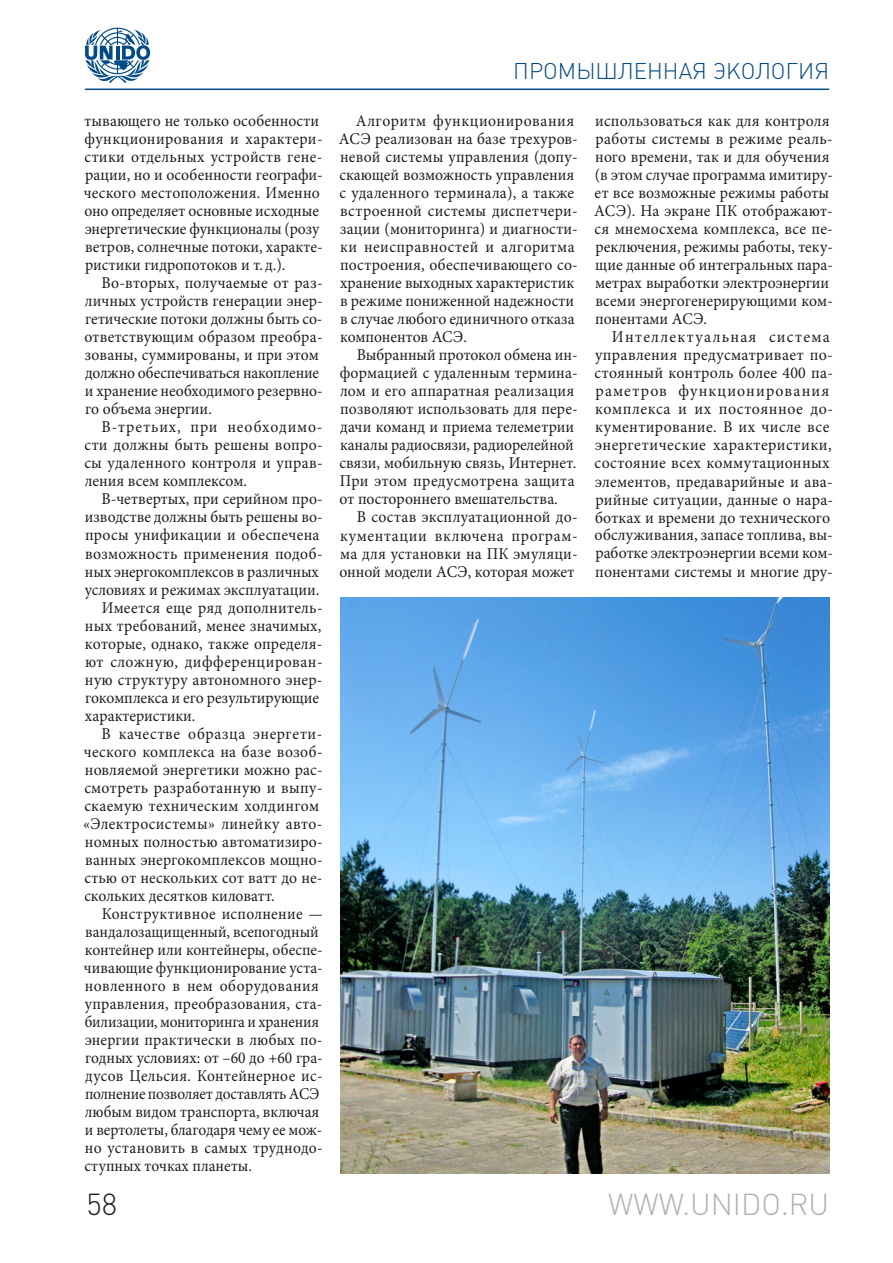
<style>
.page{position:relative;width:893px;height:1263px;background:#fff}
.page>*{position:absolute;margin:0;border:0;box-sizing:border-box;transform-origin:0 0}
.t1{font:30px "Plumb Light C";color:#b3b2b2}
.t2{font:30px "Plumb Light C";color:#1d1d1b}
.t3{font:22.5px "Plumb Light C";color:#004b89}
.t4{font:16.5px/18px "Minion Pro";color:#1d1d1b;scale:.95 1}
.t5{font:16.5px "Minion Pro";color:#1d1d1b;scale:.94 1}
.t6{font:16.5px/18px "Minion Pro";color:#1d1d1b;scale:.96 1}
.t7{font:16.5px "Minion Pro";color:#1d1d1b;scale:.93 1}
</style>
<div class="page">
<hr style="left:85px;top:89px;width:744px;height:1px;background:#004b89">
<img style="left:340px;top:598px;width:489px;height:576px">
<svg style="left:85px;top:28px;width:65px;height:55px"></svg>
<p class="t4" style="left:84px;top:112px;width:253px">тывающего не только особенности функционирования и характери&shy;стики отдельных устройств гене&shy;рации, но и особенности географи&shy;ческого местоположения. Именно оно определяет основные исходные энергетические функционалы (розу ветров, солнечные потоки, характе&shy;ристики гидропотоков и т. д.).</p>
<p class="t4" style="left:84px;top:274px;width:252px;text-indent:17px">Во‑вторых, получаемые от раз&shy;личных устройств генерации энер&shy;гетические потоки должны быть со&shy;ответствующим образом преобра&shy;зованы, суммированы, и при этом должно обеспечиваться накопление и хранение необходимого резервно&shy;го объема энергии.</p>
<p class="t4" style="left:84px;top:418px;width:252px;text-align:justify;text-indent:17px">В‑третьих, при необходимо&shy;сти должны быть решены вопро&shy;сы удаленного контроля и управ&shy;ления всем комплексом.</p>
<p class="t4" style="left:102px;top:490px;width:234px">В‑четвертых, при серийном про-</p>
<p class="t4" style="left:85px;top:508px;width:252px">изводстве должны быть решены во-</p>
<p class="t4" style="left:85px;top:526px;width:248px">просы унификации и обеспечена</p>
<p class="t4" style="left:85px;top:544px;width:252px">возможность применения подоб-</p>
<p class="t5" style="left:85px;top:560px;width:250px">ных энергокомплексов в различных</p>
<p class="t4" style="left:85px;top:580px;width:249px">условиях и режимах эксплуатации.</p>
<p class="t4" style="left:102px;top:598px;width:234px">Имеется еще ряд дополнитель-</p>
<p class="t4" style="left:85px;top:616px;width:250px">ных требований, менее значимых,</p>
<p class="t4" style="left:85px;top:634px;width:252px">которые, однако, также определя-</p>
<p class="t4" style="left:85px;top:652px;width:252px">ют сложную, дифференцирован-</p>
<p class="t4" style="left:85px;top:670px;width:251px">ную структуру автономного энер-</p>
<p class="t4" style="left:85px;top:688px;width:248px">гокомплекса и его результирующие</p>
<p class="t4" style="left:85px;top:706px;width:118px">характеристики.</p>
<p class="t4" style="left:102px;top:724px;width:234px">В качестве образца энергети-</p>
<p class="t4" style="left:84px;top:742px;width:253px">ческого комплекса на базе возоб-</p>
<p class="t4" style="left:85px;top:760px;width:252px">новляемой энергетики можно рас-</p>
<p class="t4" style="left:84px;top:778px;width:252px">смотреть разработанную и выпу-</p>
<p class="t4" style="left:84px;top:796px;width:249px">скаемую техническим холдингом</p>
<p class="t4" style="left:83px;top:814px;width:253px">«Электросистемы» линейку авто-</p>
<p class="t4" style="left:85px;top:832px;width:252px">номных полностью автоматизиро-</p>
<p class="t4" style="left:85px;top:850px;width:252px">ванных энергокомплексов мощно-</p>
<p class="t4" style="left:84px;top:868px;width:252px">стью от нескольких сот ватт до не-</p>
<p class="t4" style="left:84px;top:886px;width:202px">скольких десятков киловатт.</p>
<p class="t5" style="left:102px;top:902px;width:237px">Конструктивное исполнение —</p>
<p class="t5" style="left:85px;top:920px;width:250px">вандалозащищенный, всепогодный</p>
<p class="t5" style="left:85px;top:938px;width:254px">контейнер или контейнеры, обеспе-</p>
<p class="t5" style="left:84px;top:956px;width:256px">чивающие функционирование уста-</p>
<p class="t5" style="left:85px;top:974px;width:250px">новленного в нем оборудования</p>
<p class="t5" style="left:85px;top:992px;width:254px">управления, преобразования, ста-</p>
<p class="t7" style="left:85px;top:1010px;width:253px">билизации, мониторинга и хранения</p>
<p class="t5" style="left:85px;top:1028px;width:254px">энергии практически в любых по-</p>
<p class="t5" style="left:85px;top:1046px;width:254px">годных условиях: от –60 до +60 гра-</p>
<p class="t5" style="left:85px;top:1064px;width:254px">дусов Цельсия. Контейнерное ис-</p>
<p class="t7" style="left:85px;top:1082px;width:254px">полнение позволяет доставлять АСЭ</p>
<p class="t5" style="left:85px;top:1100px;width:251px">любым видом транспорта, включая</p>
<p class="t5" style="left:85px;top:1118px;width:254px">и вертолеты, благодаря чему ее мож-</p>
<p class="t5" style="left:85px;top:1136px;width:254px">но установить в самых труднодо-</p>
<p class="t5" style="left:84px;top:1154px;width:180px">ступных точках планеты.</p>
<h2 class="t3" style="left:513px;top:58px;width:17px">ПРОМЫШЛЕННАЯ</h2>
<h2 class="t3" style="left:713px;top:58px;width:16px">ЭКОЛОГИЯ</h2>
<p class="t4" style="left:339px;top:112px;width:253px;text-indent:17px">Алгоритм функционирования<br>АСЭ реализован на базе трехуров&shy;невой системы управления (допу&shy;скающей возможность управления с удаленного терминала), а также встроенной системы диспетчери&shy;зации (мониторинга) и диагности&shy;ки неисправностей и алгоритма построения, обеспечивающего со&shy;хранение выходных характеристик в режиме пониженной надежности в случае любого единичного отказа компонентов АСЭ.</p>
<p class="t4" style="left:339px;top:346px;width:252px;text-indent:17px">Выбранный протокол обмена ин&shy;формацией с удаленным термина&shy;лом и его аппаратная реализация позволяют использовать для пере&shy;дачи команд и приема телеметрии каналы радиосвязи, радиорелейной связи, мобильную связь, Интернет.<br>При этом предусмотрена защита от постороннего вмешательства.</p>
<p class="t4" style="left:339px;top:508px;width:252px;text-align:justify;text-indent:17px">В состав эксплуатационной до&shy;кументации включена програм&shy;ма для установки на ПК эмуляци&shy;онной модели АСЭ, которая может</p>
<p class="t4" style="left:594px;top:112px;width:253px">использоваться как для контроля работы системы в режиме реаль&shy;ного времени, так и для обучения (в этом случае программа имитиру&shy;ет все возможные режимы работы<br>АСЭ). На экране ПК отображают&shy;ся мнемосхема комплекса, все пе&shy;реключения, режимы работы, теку&shy;щие данные об интегральных пара&shy;метрах выработки электроэнергии всеми энергогенерирующими ком&shy;понентами АСЭ.</p>
<p class="t6" style="left:595px;top:328px;width:250px;text-indent:17px">Интеллектуальная система управления предусматривает по&shy;стоянный контроль более 400 па&shy;раметров функционирования комплекса и их постоянное до&shy;кументирование. В их числе все энергетические характеристики, состояние всех коммутационных элементов, предаварийные и ава&shy;рийные ситуации, данные о нара&shy;ботках и времени до технического обслуживания, запасе топлива, вы&shy;работке электроэнергии всеми ком&shy;понентами системы и многие дру-</p>
<h1 class="t2" style="left:86px;top:1187px;width:32px">58</h1>
<h1 class="t1" style="left:608px;top:1187px;width:223px">WWW.UNIDO.RU</h1>
</div>
